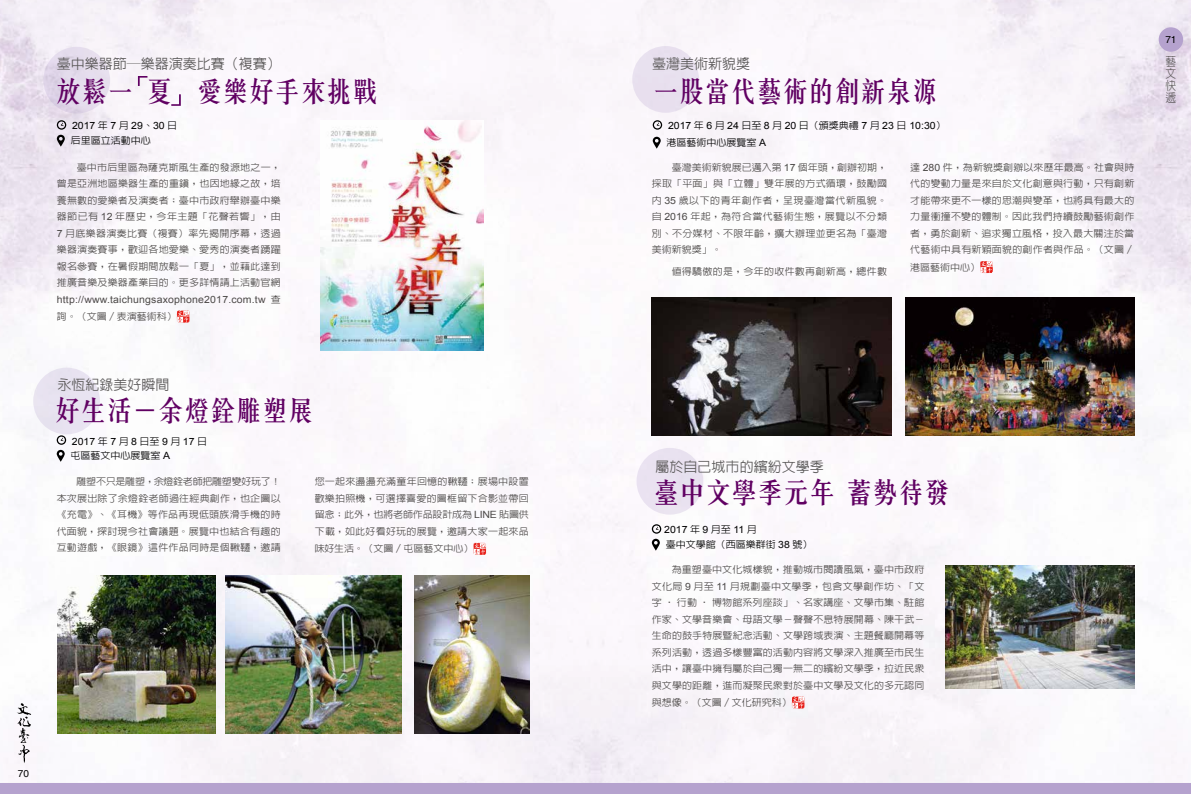
<style>
.page{position:relative;width:1191px;height:794px;background:#fff}
.page>*{position:absolute;margin:0;border:0;box-sizing:border-box;transform-origin:0 0}
.t1{font:500 28px "C Song 3 HK";letter-spacing:-.075em;color:#600062}
.t2{font:500 14px "AR Hei B5";color:#595757}
.t3{font:300 12px/12px "AR Hei B5";color:#4c4948;text-align:justify;scale:.9 1}
.t4{font:10px "Arial";color:#000;scale:1.05 1}
.t5{font:10px "Arial";letter-spacing:.015em;color:#4c4948;scale:1.05 1}
.t6{font:10px "Helvetica";color:#000}
.t7{font:500 9.5px/16.5px "AR Hei B5";letter-spacing:.02em;color:#4c4948;text-align:justify;scale:1.05 1}
.t8{font:500 9.5px "AR Hei B5";color:#000;scale:1.05 1}
.t9{font:500 9.5px "AR Hei B5";color:#4c4948;scale:1.05 1}
.s1{font-family:"AR Hei B5";font-weight:500;font-size:9.5px}
.s2{font-family:"Arial";font-weight:400;font-size:10px}
</style>
<div class="page">
<img style="left:0;top:0;width:1191px;height:783px">
<div style="left:0;top:783px;width:1191px;height:11px;background:#b5a2ce"></div>
<svg style="left:177px;top:310px;width:13px;height:12px"></svg>
<div style="left:43px;top:47px;width:67px;height:67px;background:#e4dbec;border-radius:50%"></div>
<svg style="left:57px;top:120px;width:9px;height:27px"></svg>
<svg style="left:792px;top:696px;width:13px;height:12px"></svg>
<div style="left:636px;top:448px;width:67px;height:66px;background:#e9e2f0;border-radius:50%"></div>
<svg style="left:652px;top:524px;width:9px;height:9px"></svg>
<svg style="left:652px;top:539px;width:8px;height:11px"></svg>
<img style="left:320px;top:120px;width:163px;height:230px">
<div style="left:632px;top:46px;width:67px;height:67px;background:#e8e1ef;border-radius:50%"></div>
<svg style="left:652px;top:120px;width:10px;height:10px"></svg>
<svg style="left:652px;top:137px;width:9px;height:12px"></svg>
<div style="left:33px;top:367px;width:67px;height:67px;background:#e8e2f0;border-radius:50%"></div>
<svg style="left:57px;top:435px;width:9px;height:27px"></svg>
<svg style="left:473px;top:543px;width:14px;height:12px"></svg>
<img style="left:225px;top:576px;width:177px;height:157px">
<img style="left:414px;top:576px;width:115px;height:157px">
<img style="left:57px;top:576px;width:158px;height:157px">
<img style="left:945px;top:566px;width:189px;height:123px">
<svg style="left:980px;top:261px;width:13px;height:12px"></svg>
<img style="left:906px;top:297px;width:228px;height:138px">
<img style="left:652px;top:297px;width:239px;height:138px">
<svg style="left:138px;top:76px;width:9px;height:10px"></svg>
<svg style="left:171px;top:94px;width:10px;height:12px"></svg>
<div style="left:1158px;top:27px;width:25px;height:25px;background:#b5a2ce;border-radius:50%"></div>
<svg style="left:17px;top:703px;width:14px;height:60px"></svg>
<h2 class="t2" style="left:57px;top:57px;width:225px">臺中樂器節─樂器演奏比賽（複賽）</h2>
<h1 class="t1" style="left:55px;top:70px;width:326px">放鬆一 夏 愛樂好手來挑戰</h1>
<p class="t4" style="left:72px;top:119px;width:102px">2017 <span class="s1">年</span> 7 <span class="s1">月</span> 29<span class="s1">、</span>30 <span class="s1">日</span></p>
<p class="t8" style="left:71px;top:136px;width:78px">后里區立活動中心</p>
<p class="t7" style="left:57px;top:159px;width:215px;text-indent:20px">臺中市后里區為薩克斯風生產的發源地之一，曾是亞洲地區樂器生產的重鎮，也因地緣之故，培養無數的愛樂者及演奏者；臺中市政府舉辦臺中樂器節已有 <span class="s2">12</span> 年歷史，今年主題「花聲若響」，由<span class="s2">7</span> 月底樂器演奏比賽（複賽）率先揭開序幕，透過樂器演奏賽事，歡迎各地愛樂、愛秀的演奏者踴躍報名參賽，在暑假期間放鬆一「夏」，並藉此達到推廣音樂及樂器產業目的。更多詳情請上活動官網</p>
<p class="t5" style="left:57px;top:292px;width:215px">http://www.taichungsaxophone2017.com.tw <span class="s1">查</span></p>
<p class="t7" style="left:57px;top:308px;width:116px">詢。（文圖／表演藝術科）</p>
<h2 class="t2" style="left:57px;top:377px;width:113px">永恆紀錄美好瞬間</h2>
<h1 class="t1" style="left:54px;top:389px;width:263px">好生活－余燈銓雕塑展</h1>
<p class="t4" style="left:72px;top:434px;width:130px">2017<span class="s1">年</span>7<span class="s1">月</span>8<span class="s1">日至</span>9<span class="s1">月</span>17<span class="s1">日</span></p>
<p class="t8" style="left:71px;top:451px;width:96px">屯區藝文中心展覽室 <span class="s2">A</span></p>
<p class="t7" style="left:57px;top:473px;width:215px;text-indent:20px">雕塑不只是雕塑，余燈銓老師把雕塑變好玩了！本次展出除了余燈銓老師過往經典創作，也企圖以《充電》、《耳機》等作品再現低頭族滑手機的時代面貌，探討現今社會議題。展覽中也結合有趣的互動遊戲，《眼鏡》這件作品同時是個鞦韆，邀請</p>
<p class="t7" style="left:315px;top:473px;width:205px">您一起來盪盪充滿童年回憶的鞦韆；展場中設置歡樂拍照機，可選擇喜愛的圖框留下合影並帶回留念；此外，也將老師作品設計成為 <span class="s2">LINE</span> 貼圖供下載，如此好看好玩的展覽，邀請大家一起來品</p>
<p class="t9" style="left:315px;top:544px;width:153px">味好生活。（文圖／屯區藝文中心）</p>
<p class="t6" style="left:18px;top:768px;width:13px">70</p>
<h2 class="t2" style="left:652px;top:57px;width:99px">臺灣美術新貌獎</h2>
<h1 class="t1" style="left:652px;top:70px;width:289px">一股當代藝術的創新泉源</h1>
<p class="t4" style="left:668px;top:119px;width:266px">2017 <span class="s1">年</span> 6 <span class="s1">月</span> 24 <span class="s1">日至</span> 8 <span class="s1">月</span> 20 <span class="s1">日（頒獎典禮</span> 7 <span class="s1">月</span> 23 <span class="s1">日</span> 10:30<span class="s1">）</span></p>
<p class="t8" style="left:666px;top:138px;width:96px">港區藝術中心展覽室 <span class="s2">A</span></p>
<p class="t7" style="left:652px;top:159px;width:226px;text-indent:20px">臺灣美術新貌展已邁入第 <span class="s2">17</span> 個年頭，創辦初期，採取「平面」與「立體」雙年展的方式循環，鼓勵國內 <span class="s2">35</span> 歲以下的青年創作者，呈現臺灣當代新風貌。自 <span class="s2">2016</span> 年起，為符合當代藝術生態，展覽以不分類別、不分媒材、不限年齡，擴大辦理並更名為「臺灣美術新貌獎」。</p>
<p class="t7" style="left:671px;top:263px;width:207px">值得驕傲的是，今年的收件數再創新高，總件數</p>
<p class="t7" style="left:910px;top:159px;width:215px">達 <span class="s2">280</span> 件，為新貌獎創辦以來歷年最高。社會與時代的變動力量是來自於文化創意與行動，只有創新才能帶來更不一樣的思潮與變革，也將具有最大的力量衝撞不變的體制。因此我們持續鼓勵藝術創作者，勇於創新、追求獨立風格，投入最大關注於當代藝術中具有新穎面貌的創作者與作品。（文圖／</p>
<p class="t7" style="left:910px;top:259px;width:68px">港區藝術中心）</p>
<p class="t6" style="left:1165px;top:33px;width:13px">71</p>
<p class="t3" style="left:1165px;top:55px;width:13px">藝文快遞</p>
<h2 class="t2" style="left:655px;top:459px;width:169px">屬於自己城市的繽紛文學季</h2>
<h1 class="t1" style="left:652px;top:471px;width:300px">臺中文學季元年 蓄勢待發</h1>
<p class="t4" style="left:664px;top:523px;width:90px">2017 <span class="s1">年</span> 9 <span class="s1">月至</span> 11 <span class="s1">月</span></p>
<p class="t8" style="left:665px;top:540px;width:141px">臺中文學館（西區樂群街 <span class="s2">38</span> 號）</p>
<p class="t7" style="left:652px;top:561px;width:261px;text-indent:20px">為重塑臺中文化城樣貌，推動城市閱讀風氣，臺中市政府文化局 <span class="s2">9</span> 月至 <span class="s2">11</span> 月規劃臺中文學季，包含文學創作坊、「文字 • 行動 • 博物館系列座談」、名家講座、文學市集、駐館作家、文學音樂會、母語文學－聲聲不息特展開幕、陳千武－生命的鼓手特展暨紀念活動、文學跨域表演、主題餐廳開幕等系列活動，透過多樣豐富的活動內容將文學深入推廣至市民生活中，讓臺中擁有屬於自己獨一無二的繽紛文學季，拉近民眾與文學的距離，進而凝聚民眾對於臺中文學及文化的多元認同</p>
<p class="t9" style="left:652px;top:698px;width:135px">與想像。（文圖／文化研究科）</p>
</div>
